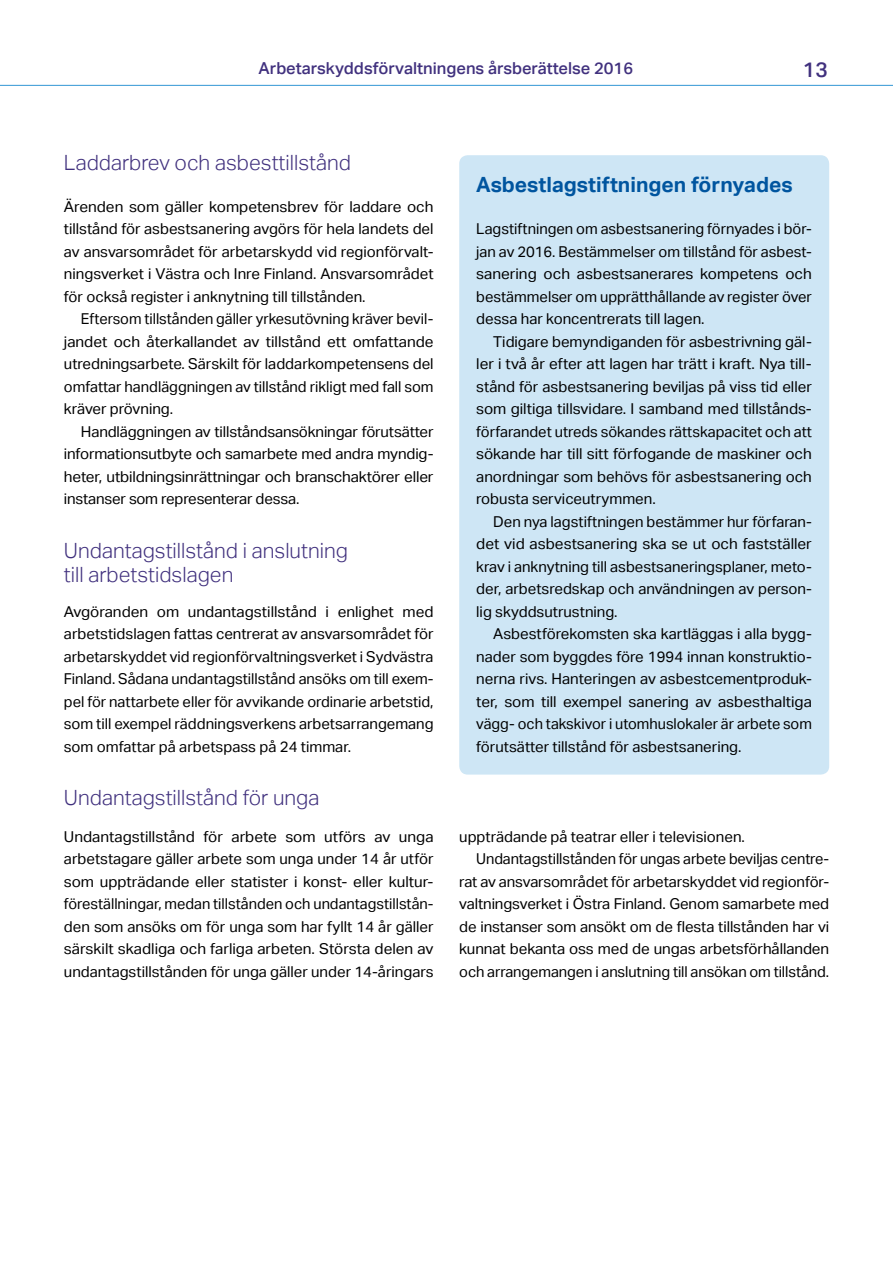
<style>
.page{position:relative;width:893px;height:1263px;background:#fff}
.page>*{position:absolute;margin:0;border:0;box-sizing:border-box;transform-origin:0 0}
.Väliotsikko_toinen_t{font:300 21px/24px "Aktiv Grotesk";color:#41317e}
.Väliotsikko_toinen_t-2{font:700 21px "Aktiv Grotesk";color:#00559f}
.t1{font:500 21px "Aktiv Grotesk";color:#41317e}
.t2{font:500 16.5px "Aktiv Grotesk";color:#41317e}
.Leipis{font:15px/22.5px "Aktiv Grotesk";color:#000;text-align:justify}
.Alkuleipis{font:15px/22.5px "Aktiv Grotesk";color:#000;text-align:justify}
</style>
<div class="page">
<hr style="left:0;top:85px;width:893px;height:1px;background:#3c9bd6">
<div style="left:459px;top:155px;width:370px;height:619px;background:#cee6f5;border-radius:9px"></div>
<p class="t2" style="left:259px;top:59px;width:376px">Arbetarskyddsförvaltningens årsberättelse 2016</p>
<h1 class="t1" style="left:803px;top:58px;width:26px">13</h1>
<h4 class="Väliotsikko_toinen_t" style="left:64px;top:151px;width:289px">Laddarbrev och asbesttillstånd</h4>
<p class="Alkuleipis" style="left:64px;top:195px;width:371px">Ärenden som gäller kompetensbrev för laddare och tillstånd för asbestsanering avgörs för hela landets del av ansvarsområdet för arbetarskydd vid regionförvalt&shy;ningsverket i Västra och Inre Finland. Ansvarsområdet för också register i anknytning till tillstånden.</p>
<p class="Leipis" style="left:64px;top:308px;width:371px;text-indent:17px">Eftersom tillstånden gäller yrkesutövning kräver bevil&shy;jandet och återkallandet av tillstånd ett omfattande utredningsarbete. Särskilt för laddarkompetensens del omfattar handläggningen av tillstånd rikligt med fall som kräver prövning.</p>
<p class="Leipis" style="left:64px;top:420px;width:371px;text-indent:17px">Handläggningen av tillståndsansökningar förutsätter informationsutbyte och samarbete med andra myndig&shy;heter, utbildningsinrättningar och branschaktörer eller instanser som representerar dessa.</p>
<h4 class="Väliotsikko_toinen_t" style="left:64px;top:539px;width:286px">Undantagstillstånd i anslutning till arbetstidslagen</h4>
<p class="Alkuleipis" style="left:64px;top:600px;width:371px">Avgöranden om undantagstillstånd i enlighet med arbetstidslagen fattas centrerat av ansvarsområdet för arbetarskyddet vid regionförvaltningsverket i Sydvästra Finland. Sådana undantagstillstånd ansöks om till exem&shy;pel för nattarbete eller för avvikande ordinarie arbetstid, som till exempel räddningsverkens arbetsarrangemang som omfattar på arbetspass på 24 timmar.</p>
<h4 class="Väliotsikko_toinen_t" style="left:64px;top:786px;width:257px">Undantagstillstånd för unga</h4>
<p class="Alkuleipis" style="left:64px;top:825px;width:371px">Undantagstillstånd för arbete som utförs av unga arbetstagare gäller arbete som unga under 14 år utför som uppträdande eller statister i konst- eller kultur&shy;föreställningar, medan tillstånden och undantagstillstån&shy;den som ansöks om för unga som har fyllt 14 år gäller särskilt skadliga och farliga arbeten. Största delen av undantagstillstånden för unga gäller under 14-åringars</p>
<p class="Alkuleipis" style="left:459px;top:825px;width:287px">uppträdande på teatrar eller i televisionen.</p>
<h4 class="Väliotsikko_toinen_t-2" style="left:476px;top:172px;width:318px">Asbestlagstiftningen förnyades</h4>
<p class="Alkuleipis" style="left:476px;top:218px;width:337px">Lagstiftningen om asbestsanering förnyades i bör&shy;jan av 2016. Bestämmelser om tillstånd för asbest&shy;sanering och asbestsanerares kompetens och bestämmelser om upprätthållande av register över dessa har koncentrerats till lagen.</p>
<p class="Leipis" style="left:476px;top:330px;width:337px;text-indent:17px">Tidigare bemyndiganden för asbestrivning gäl&shy;ler i två år efter att lagen har trätt i kraft. Nya till&shy;stånd för asbestsanering beviljas på viss tid eller som giltiga tillsvidare. I samband med tillstånds&shy;förfarandet utreds sökandes rättskapacitet och att sökande har till sitt förfogande de maskiner och anordningar som behövs för asbestsanering och robusta serviceutrymmen.</p>
<p class="Leipis" style="left:476px;top:510px;width:337px;text-indent:17px">Den nya lagstiftningen bestämmer hur förfaran&shy;det vid asbestsanering ska se ut och fastställer krav i anknytning till asbestsaneringsplaner, meto&shy;der, arbetsredskap och användningen av person&shy;lig skyddsutrustning.</p>
<p class="Leipis" style="left:476px;top:623px;width:337px;text-indent:17px">Asbestförekomsten ska kartläggas i alla bygg&shy;nader som byggdes före 1994 innan konstruktio&shy;nerna rivs. Hanteringen av asbestcementproduk&shy;ter, som till exempel sanering av asbesthaltiga vägg- och takskivor i utomhuslokaler är arbete som förutsätter tillstånd för asbestsanering.</p>
<p class="Leipis" style="left:459px;top:848px;width:371px;text-indent:17px">Undantagstillstånden för ungas arbete beviljas centre&shy;rat av ansvarsområdet för arbetarskyddet vid regionför&shy;valtningsverket i Östra Finland. Genom samarbete med de instanser som ansökt om de flesta tillstånden har vi kunnat bekanta oss med de ungas arbetsförhållanden och arrangemangen i anslutning till ansökan om tillstånd.</p>
</div>
